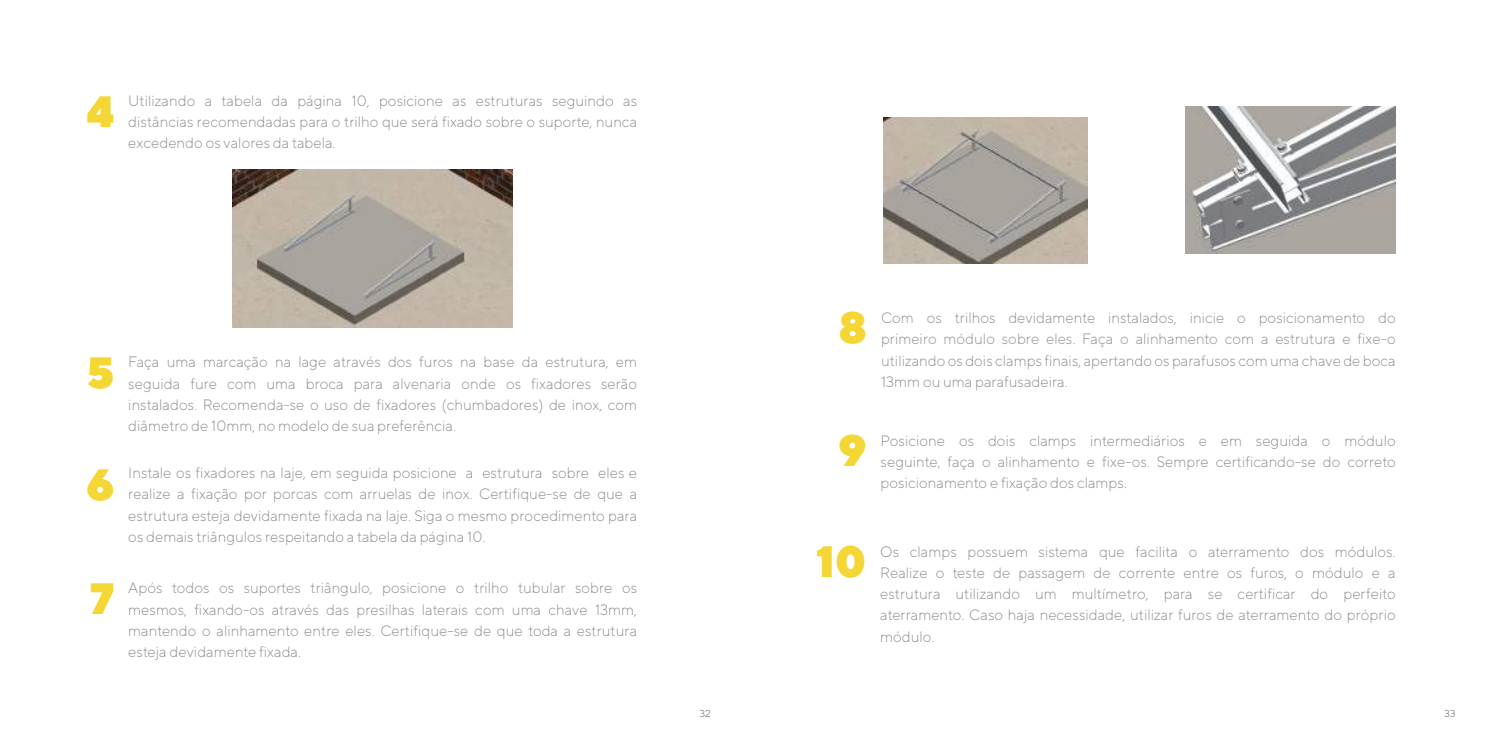
<style>
.page{position:relative;width:1489px;height:745px;background:#fff}
.page>*{position:absolute;margin:0;border:0;box-sizing:border-box;transform-origin:0 0}
.t1{font:900 43.75px "TT Norms";color:#f4d734}
.t2{font:300 15px/21.2px "TT Norms";color:#8b8e91;text-align:justify}
.t3{font:300 10px "TT Norms";color:#5a5858}
</style>
<div class="page">
<img style="left:232px;top:170px;width:280px;height:157px">
<img style="left:1185px;top:106px;width:210px;height:147px">
<img style="left:883px;top:117px;width:204px;height:146px">
<h1 class="t1" style="left:87px;top:83px;width:29px">4</h1>
<p class="t2" style="left:128px;top:90px;width:510px">Utilizando a tabela da página 10, posicione as estruturas seguindo as distâncias recomendadas para o trilho que será fixado sobre o suporte, nunca excedendo os valores da tabela.</p>
<h1 class="t1" style="left:86px;top:343px;width:29px">5</h1>
<p class="t2" style="left:128px;top:351px;width:510px">Faça uma marcação na lage através dos furos na base da estrutura, em seguida fure com uma broca para alvenaria onde os fixadores serão instalados. Recomenda-se o uso de fixadores (chumbadores) de inox, com diâmetro de 10mm, no modelo de sua preferência.</p>
<h1 class="t1" style="left:86px;top:455px;width:30px">6</h1>
<p class="t2" style="left:128px;top:461px;width:510px">Instale os fixadores na laje, em seguida posicione a estrutura sobre eles e realize a fixação por porcas com arruelas de inox. Certifique-se de que a estrutura esteja devidamente fixada na laje. Siga o mesmo procedimento para os demais triângulos respeitando a tabela da página 10.</p>
<p class="t2" style="left:128px;top:577px;width:510px">Após todos os suportes triângulo, posicione o trilho tubular sobre os mesmos, fixando-os através das presilhas laterais com uma chave 13mm, mantendo o alinhamento entre eles. Certifique-se de que toda a estrutura esteja devidamente fixada.</p>
<h1 class="t1" style="left:90px;top:569px;width:26px">7</h1>
<h1 class="t1" style="left:839px;top:299px;width:30px">8</h1>
<p class="t2" style="left:881px;top:307px;width:516px">Com os trilhos devidamente instalados, inicie o posicionamento do primeiro módulo sobre eles. Faça o alinhamento com a estrutura e fixe-o utilizando os dois clamps finais, apertando os parafusos com uma chave de boca 13mm ou uma parafusadeira.</p>
<h1 class="t1" style="left:838px;top:421px;width:30px">9</h1>
<p class="t2" style="left:880px;top:429px;width:516px">Posicione os dois clamps intermediários e em seguida o módulo seguinte, faça o alinhamento e fixe-os. Sempre certificando-se do correto posicionamento e fixação dos clamps.</p>
<h1 class="t1" style="left:816px;top:532px;width:52px">10</h1>
<p class="t2" style="left:880px;top:540px;width:517px">Os clamps possuem sistema que facilita o aterramento dos módulos.<br>Realize o teste de passagem de corrente entre os furos, o módulo e a estrutura utilizando um multímetro, para se certificar do perfeito aterramento. Caso haja necessidade, utilizar furos de aterramento do próprio módulo.</p>
<p class="t3" style="left:699px;top:706px;width:12px">32</p>
<p class="t3" style="left:1444px;top:706px;width:12px">33</p>
</div>
